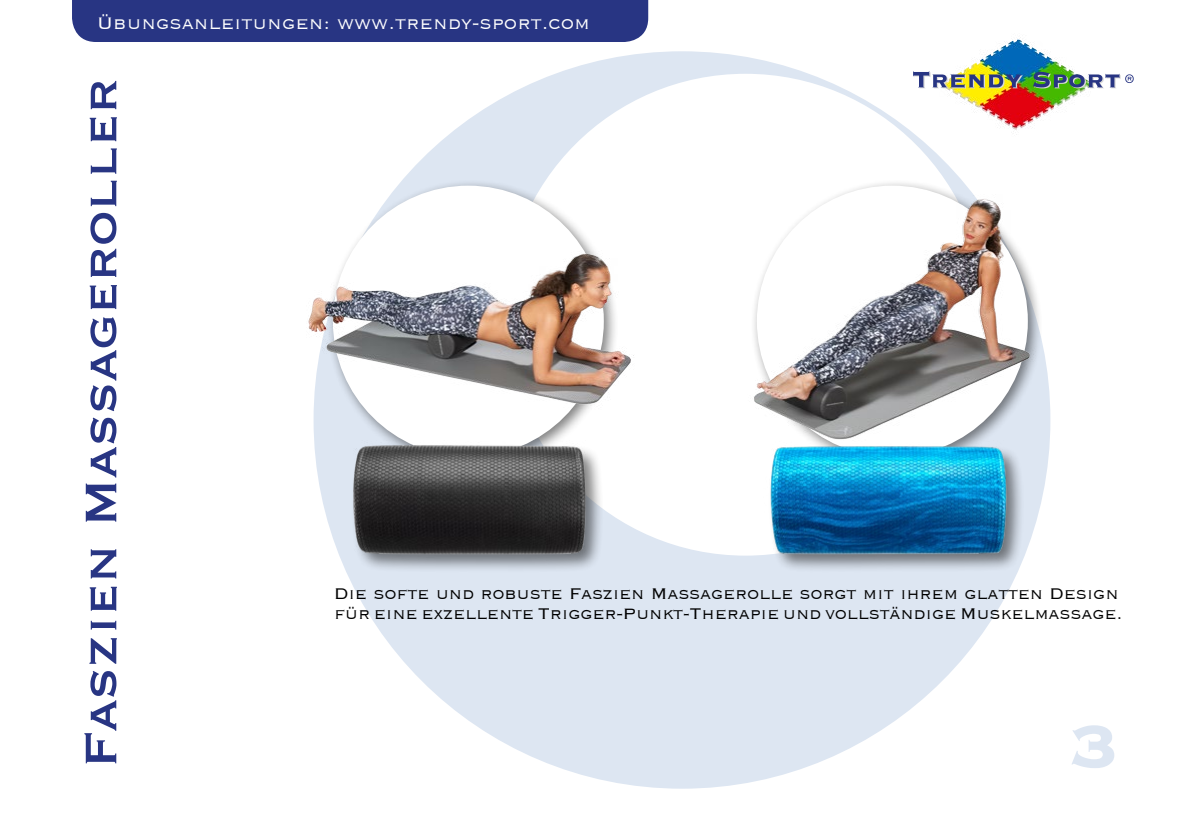
<style>
.page{position:relative;width:1191px;height:840px;background:#fff}
.page>*{position:absolute;margin:0;border:0;box-sizing:border-box;transform-origin:0 0}
.t1{font:700 80px "Copperplate";color:#dde6f2}
.t2{font:58px "Copperplate";color:#283583}
.t3{font:300 22px "Copperplate";color:#fff}
.t4{font:300 20px/20px "Copperplate";letter-spacing:-.01em;color:#000}
</style>
<div class="page">
<img style="left:923px;top:37px;width:163px;height:105px">
<img style="left:913px;top:71px;width:220px;height:18px">
<div style="left:72px;top:0;width:576px;height:42px;background:#283583"></div>
<div style="left:313px;top:51px;width:737px;height:737px;background:#dde6f2;border-radius:50%"></div>
<div style="left:505px;top:74px;width:481px;height:481px;background:#fff;border-radius:50%"></div>
<div style="left:749px;top:178px;width:294px;height:294px;background:#000;opacity:.5"></div>
<div style="left:325px;top:178px;width:294px;height:294px;background:#000;opacity:.5"></div>
<div style="left:333px;top:185px;width:271px;height:271px;background:#fff;border-radius:50%"></div>
<img style="left:749px;top:194px;width:288px;height:253px">
<img style="left:308px;top:242px;width:326px;height:175px">
<img style="left:322px;top:408px;width:293px;height:196px">
<img style="left:740px;top:408px;width:293px;height:196px">
<p class="t3" style="left:97px;top:9px;width:494px">Übungsanleitungen: www.trendy-sport.com</p>
<h2 class="t2" style="left:63px;top:766px;width:690px;rotate:-90deg">Faszien Massageroller</h2>
<p class="t4" style="left:334px;top:582px;width:790px">Die softe und robuste Faszien Massagerolle sorgt mit ihrem glatten Design für eine exzellente Trigger-Punkt-Therapie und vollständige Muskelmassage.</p>
<h1 class="t1" style="left:1070px;top:693px;width:50px">3</h1>
</div>
